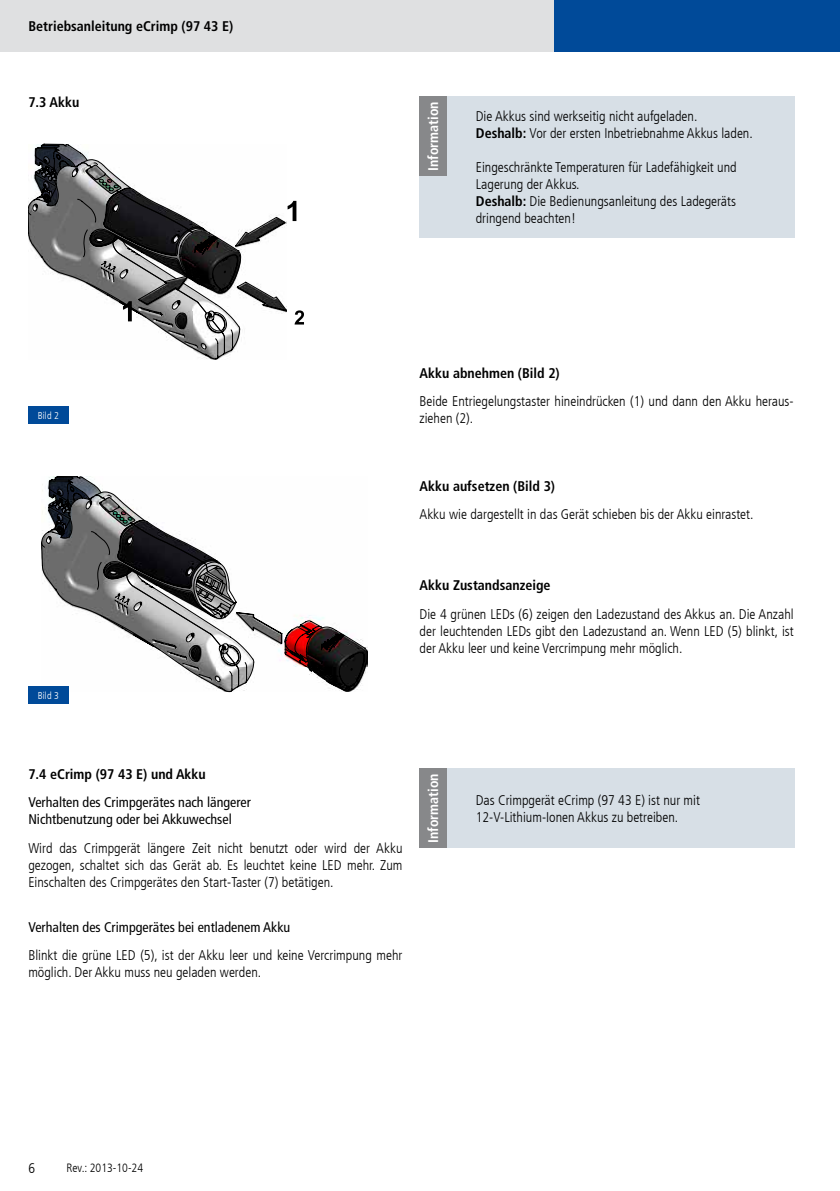
<style>
.page{position:relative;width:840px;height:1191px;background:#fff}
.page>*{position:absolute;margin:0;border:0;box-sizing:border-box;transform-origin:0 0}
.t1{font:300 condensed 14px/17px "Frutiger LT Com";color:#000}
.t2{font:700 condensed 14px "Frutiger LT Com";color:#000}
.t3{font:condensed 14px/17px "Frutiger LT Com";color:#000}
.t4{font:700 condensed 14px "Frutiger LT Com";color:#fff}
.t5{font:300 condensed 12px "Frutiger LT Com";color:#000}
.t6{font:300 condensed 10px "Frutiger LT Com";color:#fff}
.s1{font-weight:700}
</style>
<div class="page">
<div style="left:0;top:0;width:554px;height:52px;background:#dfe0e1"></div>
<div style="left:554px;top:0;width:285px;height:52px;background:#004a99"></div>
<div style="left:419px;top:96px;width:374px;height:142px;background:#d7dfe6"></div>
<div style="left:419px;top:768px;width:374px;height:80px;background:#d7dfe6"></div>
<div style="left:419px;top:96px;width:28px;height:80px;background:#87888a"></div>
<div style="left:419px;top:768px;width:28px;height:80px;background:#87888a"></div>
<svg style="left:34px;top:143px;width:186px;height:216px"></svg>
<svg style="left:28px;top:156px;width:276px;height:202px"></svg>
<svg style="left:47px;top:476px;width:186px;height:216px"></svg>
<svg style="left:41px;top:488px;width:327px;height:203px"></svg>
<div style="left:28px;top:406px;width:40px;height:18px;background:#004a99"></div>
<div style="left:28px;top:686px;width:40px;height:17px;background:#004a99"></div>
<p class="t2" style="left:28px;top:18px;width:206px">Betriebsanleitung eCrimp (97 43 E)</p>
<p class="t2" style="left:28px;top:94px;width:52px">7.3 Akku</p>
<p class="t4" style="left:425px;top:171px;width:71px;rotate:-90deg">Information</p>
<p class="t1" style="left:475px;top:108px;width:278px">Die Akkus sind werkseitig nicht aufgeladen.<br><span class="s1">Deshalb:</span> Vor der ersten Inbetriebnahme Akkus laden.</p>
<p class="t1" style="left:475px;top:159px;width:262px">Eingeschränkte Temperaturen für Ladefähigkeit und Lagerung der Akkus.<br><span class="s1">Deshalb:</span> Die Bedienungsanleitung des Ladegeräts dringend beachten!</p>
<p class="t6" style="left:38px;top:410px;width:22px">Bild 2</p>
<p class="t6" style="left:38px;top:689px;width:22px">Bild 3</p>
<p class="t2" style="left:419px;top:364px;width:142px">Akku abnehmen (Bild 2)</p>
<p class="t1" style="left:419px;top:393px;width:375px">Beide Entriegelungstaster hineindrücken (1) und dann den Akku heraus&shy;ziehen (2).</p>
<p class="t2" style="left:419px;top:478px;width:137px">Akku aufsetzen (Bild 3)</p>
<p class="t1" style="left:419px;top:506px;width:335px">Akku wie dargestellt in das Gerät schieben bis der Akku einrastet.</p>
<p class="t2" style="left:419px;top:577px;width:132px">Akku Zustandsanzeige</p>
<p class="t1" style="left:419px;top:605px;width:375px;text-align:justify">Die 4 grünen LEDs (6) zeigen den Ladezustand des Akkus an. Die Anzahl der leuchtenden LEDs gibt den Ladezustand an. Wenn LED (5) blinkt, ist der Akku leer und keine Vercrimpung mehr möglich.</p>
<p class="t2" style="left:28px;top:766px;width:179px">7.4 eCrimp (97 43 E) und Akku</p>
<p class="t3" style="left:28px;top:794px;width:224px">Verhalten des Crimpgerätes nach längerer<br>Nichtbenutzung oder bei Akkuwechsel</p>
<p class="t1" style="left:28px;top:839px;width:375px;text-align:justify">Wird das Crimpgerät längere Zeit nicht benutzt oder wird der Akku gezogen, schaltet sich das Gerät ab. Es leuchtet keine LED mehr. Zum Einschalten des Crimpgerätes den Start-Taster (7) betätigen.</p>
<p class="t3" style="left:28px;top:918px;width:263px">Verhalten des Crimpgerätes bei entladenem Akku</p>
<p class="t1" style="left:28px;top:947px;width:375px">Blinkt die grüne LED (5), ist der Akku leer und keine Vercrimpung mehr möglich. Der Akku muss neu geladen werden.</p>
<p class="t4" style="left:425px;top:843px;width:71px;rotate:-90deg">Information</p>
<p class="t1" style="left:475px;top:791px;width:225px">Das Crimpgerät eCrimp (97 43 E) ist nur mit<br>12-V-Lithium-Ionen Akkus zu betreiben.</p>
<p class="t1" style="left:28px;top:1160px;width:8px">6</p>
<p class="t5" style="left:66px;top:1160px;width:78px">Rev.: 2013-10-24</p>
</div>
